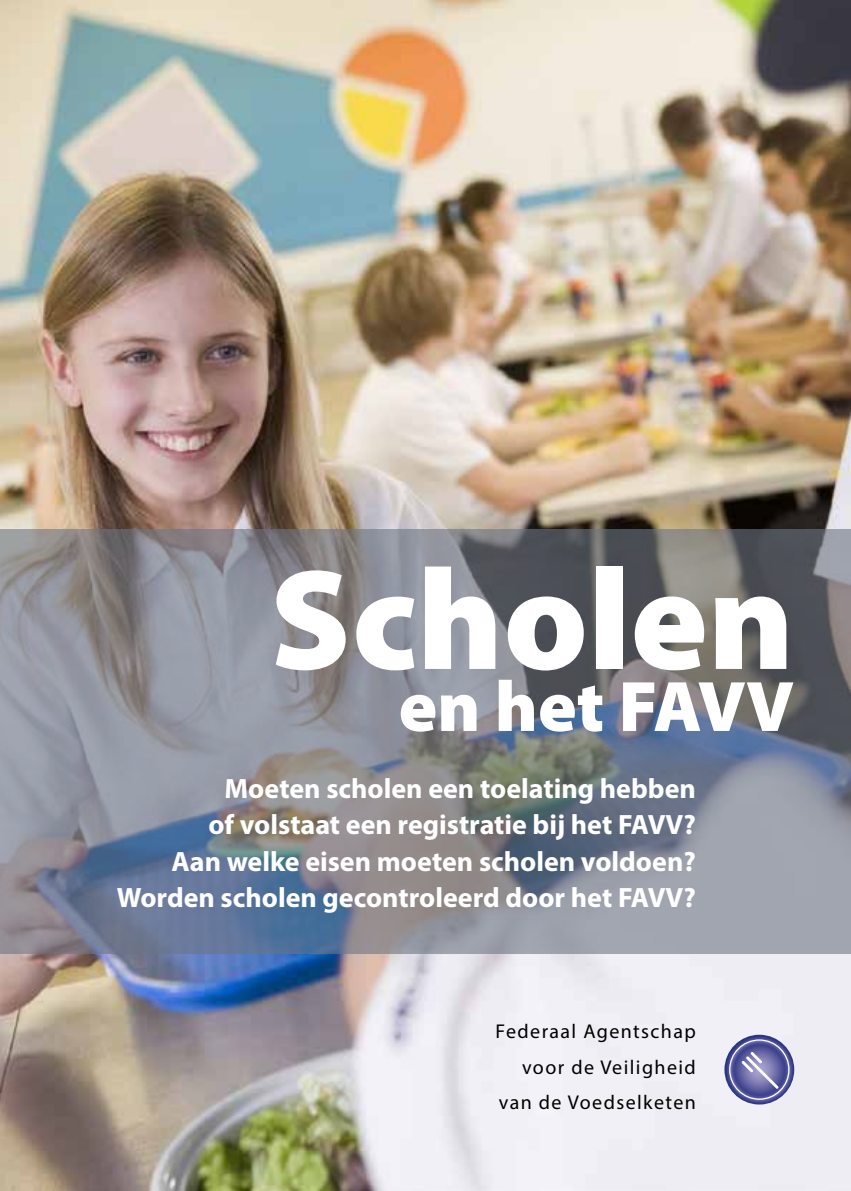
<style>
.page{position:relative;width:851px;height:1191px;background:#fff}
.page>*{position:absolute;margin:0;border:0;box-sizing:border-box;transform-origin:0 0}
.t1{font:900 144px "Myriad Pro";color:#fff}
.t2{font:900 72px "Myriad Pro";color:#fff}
.t3{font:700 28px/36px "Myriad Pro";color:#fff;text-align:right}
.t4{font:20px/35.6px "Myriad Pro";letter-spacing:.07em;color:#000;text-align:right}
</style>
<div class="page">
<img style="left:0;top:0;width:850px;height:1191px">
<svg style="left:724px;top:1034px;width:70px;height:70px"></svg>
<svg style="left:729px;top:1039px;width:60px;height:60px"></svg>
<svg style="left:730px;top:1040px;width:58px;height:58px"></svg>
<svg style="left:741px;top:1051px;width:37px;height:38px"></svg>
<svg style="left:0;top:529px;width:850px;height:424px;background:#7f838e"></svg>
<h1 class="t1" style="left:270px;top:538px;width:525px">Scholen</h1>
<h2 class="t2" style="left:398px;top:666px;width:397px">en het FAVV</h2>
<p class="t3" style="left:117px;top:770px;width:580px">Moeten scholen een toelating hebben<br>of volstaat een registratie bij het FAVV?<br>Aan welke eisen moeten scholen voldoen?<br>Worden scholen gecontroleerd door het FAVV?</p>
<p class="t4" style="left:495px;top:1013px;width:202px">Federaal Agentschap voor de Veiligheid van de Voedselketen</p>
</div>
